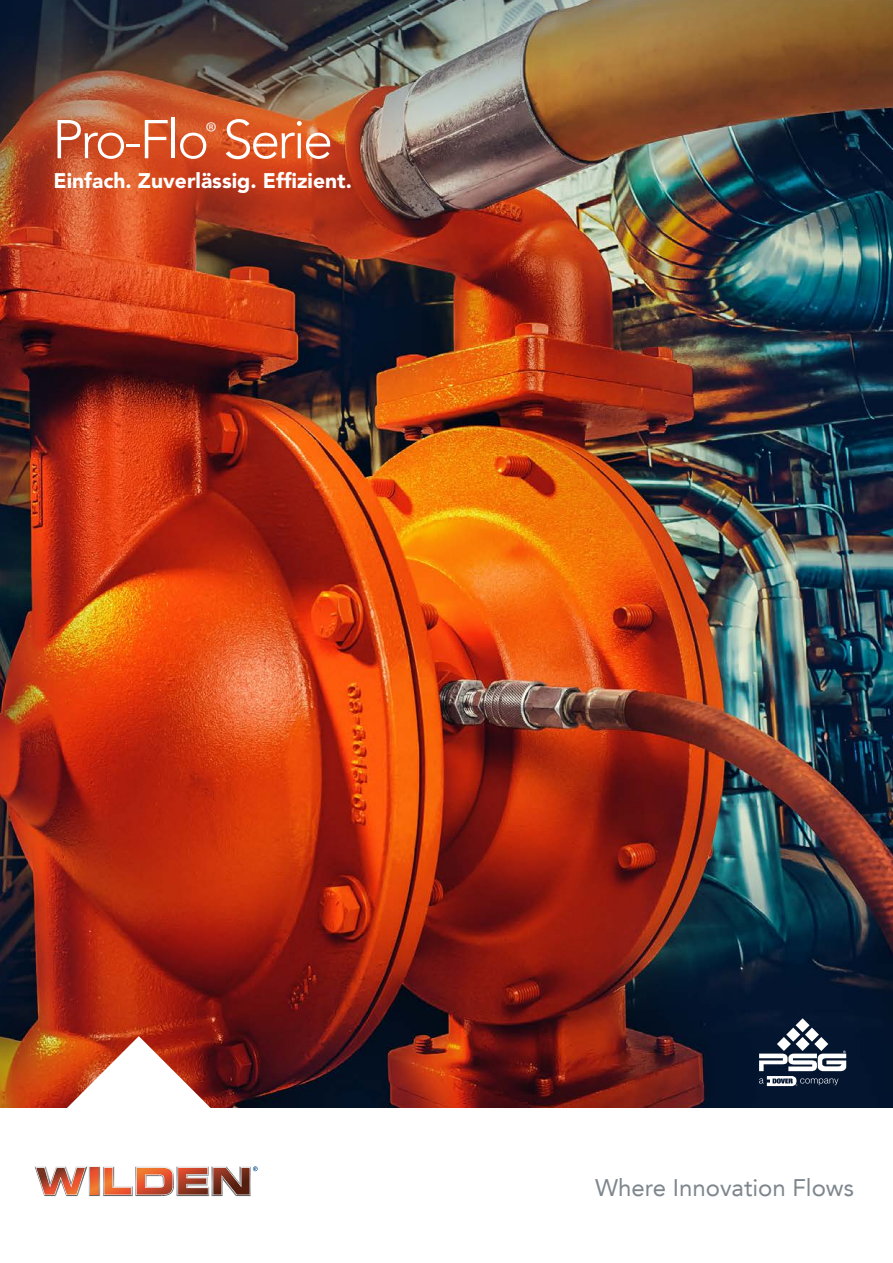
<style>
.page{position:relative;width:893px;height:1263px;background:#fff}
.page>*{position:absolute;margin:0;border:0;box-sizing:border-box;transform-origin:0 0}
.t1{font:300 54px "Avenir";letter-spacing:-.05em;color:#fff}
.t2{font:24px "Avenir LT";color:#7e868d}
.t3{font:900 21px "Avenir";color:#fff}
</style>
<div class="page">
<img style="left:0;top:0;width:893px;height:1108px">
<img style="left:35px;top:1036px;width:223px;height:161px">
<svg style="left:759px;top:1018px;width:87px;height:68px"></svg>
<div style="left:0;top:0;width:470px;height:314px;background:#ff661e;opacity:.36"></div>
<p class="t1" style="left:52px;top:108px;width:282px">Pro-Flo<sup>®</sup> Serie</p>
<p class="t3" style="left:54px;top:168px;width:300px">Einfach. Zuverlässig. Effizient.</p>
<p class="t2" style="left:595px;top:1174px;width:260px">Where Innovation Flows</p>
</div>
